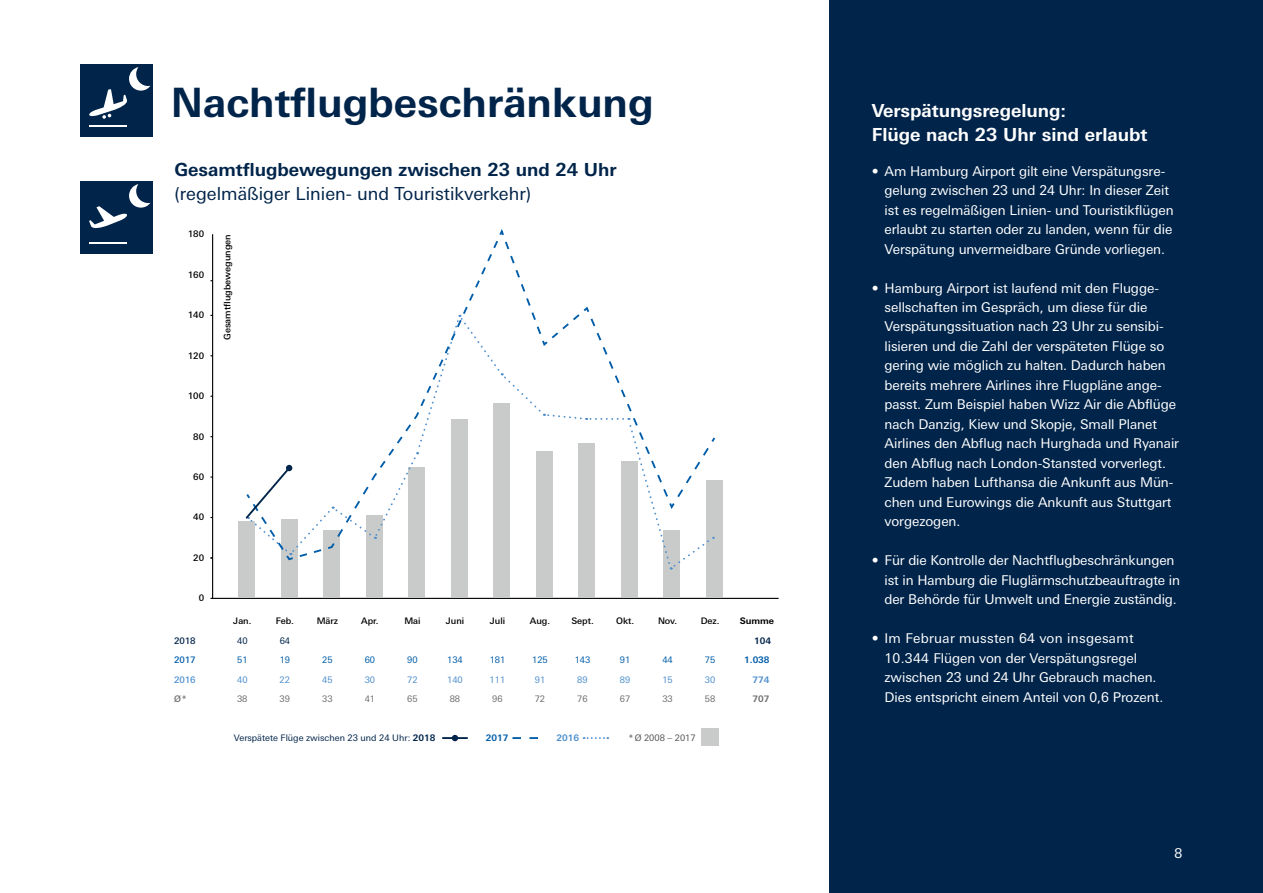
<style>
.page{position:relative;width:1263px;height:893px;background:#fff}
.page>*{position:absolute;margin:0;border:0;box-sizing:border-box;transform-origin:0 0}
.t1{font:700 40.5px "LT Univers Basic";color:#00244a}
.t2{font:700 18px/24.3px "LT Univers Basic";color:#fff}
.t3{font:18px "LT Univers Basic";color:#00244a}
.t4{font:700 18px "LT Univers Basic";color:#00244a}
.t5{font:13.5px/19.5px "LT Univers Basic";letter-spacing:-.005em;color:#fff}
.t6{font:500 9px "LT Univers Basic";color:#000}
.t7{font:9px "LT Univers Basic";color:#00244a}
.t8{font:9px "LT Univers Basic";color:#005da9}
.t9{font:9px "LT Univers Basic";color:#4f8fcd}
.t10{font:9px "LT Univers Basic";color:#706f6f}
.t11{font:9px "LT Univers Basic";color:#575756}
.t12{font:700 9px "LT Univers Basic";color:#005da9}
.t13{font:700 9px "LT Univers Basic";color:#4f8fcd}
.t14{font:700 9px "LT Univers Basic";color:#000}
.t15{font:500 9px "LT Univers Basic";color:#00244a}
.t16{font:500 9px "LT Univers Basic";color:#005da9}
.t17{font:500 9px "LT Univers Basic";color:#4f8fcd}
.t18{font:700 9px "LT Univers Basic";color:#00244a}
.t19{font:700 9px "LT Univers Basic";color:#706f6f}
.t20{font:500 9px "LT Univers Basic";color:#706f6f}
.s1{font-weight:700}
</style>
<div class="page">
<div style="left:81px;top:64px;width:72px;height:72px;background:#00244a"></div>
<hr style="left:89px;top:125px;width:38px;height:2px;background:#fff">
<svg style="left:89px;top:67px;width:61px;height:52px"></svg>
<div style="left:81px;top:181px;width:72px;height:73px;background:#00244a"></div>
<hr style="left:89px;top:242px;width:38px;height:2px;background:#fff">
<svg style="left:89px;top:184px;width:61px;height:45px"></svg>
<div style="left:829px;top:0;width:434px;height:893px;background:#00244a"></div>
<div style="left:702px;top:729px;width:17px;height:17px;background:#c9cbcb"></div>
<svg style="left:512px;top:737px;width:26px;height:2px"></svg>
<svg style="left:584px;top:737px;width:24px;height:2px"></svg>
<hr style="left:212px;top:598px;width:567px;height:1px;background:#000">
<hr style="left:442px;top:737px;width:26px;height:2px;background:#00244a">
<svg style="left:452px;top:735px;width:6px;height:6px"></svg>
<hr style="left:212px;top:234px;width:1px;height:365px;background:#000">
<div style="left:238px;top:522px;width:17px;height:76px;background:#c9cbcb"></div>
<div style="left:281px;top:520px;width:17px;height:78px;background:#c9cbcb"></div>
<div style="left:323px;top:530px;width:17px;height:68px;background:#c9cbcb"></div>
<div style="left:366px;top:515px;width:17px;height:83px;background:#c9cbcb"></div>
<div style="left:408px;top:467px;width:17px;height:131px;background:#c9cbcb"></div>
<div style="left:451px;top:420px;width:17px;height:178px;background:#c9cbcb"></div>
<div style="left:493px;top:403px;width:17px;height:195px;background:#c9cbcb"></div>
<div style="left:536px;top:451px;width:17px;height:147px;background:#c9cbcb"></div>
<div style="left:578px;top:443px;width:17px;height:155px;background:#c9cbcb"></div>
<div style="left:621px;top:462px;width:17px;height:136px;background:#c9cbcb"></div>
<div style="left:663px;top:531px;width:17px;height:67px;background:#c9cbcb"></div>
<div style="left:706px;top:480px;width:17px;height:118px;background:#c9cbcb"></div>
<svg style="left:244px;top:235px;width:470px;height:334px"></svg>
<h1 class="t1" style="left:171px;top:78px;width:484px">Nachtflugbeschränkung</h1>
<h2 class="t4" style="left:174px;top:158px;width:444px">Gesamtflugbewegungen zwischen 23 und 24 Uhr</h2>
<h2 class="t3" style="left:174px;top:183px;width:358px">(regelmäßiger Linien- und Touristikverkehr)</h2>
<p class="t6" style="left:188px;top:229px;width:18px">180</p>
<p class="t6" style="left:188px;top:269px;width:18px">160</p>
<p class="t6" style="left:188px;top:310px;width:18px">140</p>
<p class="t6" style="left:188px;top:350px;width:18px">120</p>
<p class="t6" style="left:188px;top:391px;width:18px">100</p>
<p class="t6" style="left:193px;top:431px;width:12px">80</p>
<p class="t6" style="left:193px;top:471px;width:12px">60</p>
<p class="t6" style="left:193px;top:512px;width:12px">40</p>
<p class="t6" style="left:193px;top:552px;width:12px">20</p>
<p class="t6" style="left:199px;top:593px;width:7px">0</p>
<p class="t15" style="left:174px;top:635px;width:23px">2018</p>
<p class="t16" style="left:174px;top:655px;width:23px">2017</p>
<p class="t17" style="left:174px;top:674px;width:23px">2016</p>
<p class="t20" style="left:174px;top:694px;width:14px">Ø*</p>
<p class="t6" style="left:222px;top:340px;width:107px;rotate:-90deg">Gesamtflugbewegungen</p>
<p class="t6" style="left:233px;top:616px;width:20px">Jan.</p>
<p class="t6" style="left:276px;top:616px;width:20px">Feb.</p>
<p class="t6" style="left:317px;top:616px;width:23px">März</p>
<p class="t6" style="left:361px;top:616px;width:19px">Apr.</p>
<p class="t6" style="left:404px;top:616px;width:18px">Mai</p>
<p class="t6" style="left:446px;top:616px;width:20px">Juni</p>
<p class="t6" style="left:490px;top:616px;width:17px">Juli</p>
<p class="t6" style="left:530px;top:616px;width:22px">Aug.</p>
<p class="t6" style="left:571px;top:616px;width:24px">Sept.</p>
<p class="t6" style="left:616px;top:616px;width:19px">Okt.</p>
<p class="t6" style="left:658px;top:616px;width:21px">Nov.</p>
<p class="t6" style="left:701px;top:616px;width:20px">Dez.</p>
<p class="t14" style="left:740px;top:615px;width:36px">Summe</p>
<p class="t7" style="left:237px;top:635px;width:12px">40</p>
<p class="t7" style="left:280px;top:635px;width:12px">64</p>
<p class="t18" style="left:754px;top:635px;width:18px">104</p>
<p class="t8" style="left:237px;top:655px;width:12px">51</p>
<p class="t8" style="left:280px;top:655px;width:12px">19</p>
<p class="t8" style="left:322px;top:655px;width:12px">25</p>
<p class="t8" style="left:365px;top:655px;width:12px">60</p>
<p class="t8" style="left:407px;top:655px;width:12px">90</p>
<p class="t8" style="left:447px;top:655px;width:17px">134</p>
<p class="t8" style="left:490px;top:655px;width:17px">181</p>
<p class="t8" style="left:532px;top:655px;width:17px">125</p>
<p class="t8" style="left:575px;top:655px;width:17px">143</p>
<p class="t8" style="left:620px;top:655px;width:12px">91</p>
<p class="t8" style="left:662px;top:655px;width:12px">44</p>
<p class="t8" style="left:705px;top:655px;width:12px">75</p>
<p class="t12" style="left:744px;top:654px;width:27px">1.038</p>
<p class="t9" style="left:237px;top:674px;width:12px">40</p>
<p class="t9" style="left:280px;top:674px;width:12px">22</p>
<p class="t9" style="left:322px;top:674px;width:12px">45</p>
<p class="t9" style="left:365px;top:674px;width:12px">30</p>
<p class="t9" style="left:407px;top:674px;width:12px">72</p>
<p class="t9" style="left:447px;top:674px;width:17px">140</p>
<p class="t9" style="left:490px;top:674px;width:17px">111</p>
<p class="t9" style="left:535px;top:674px;width:12px">91</p>
<p class="t9" style="left:577px;top:674px;width:12px">89</p>
<p class="t9" style="left:620px;top:674px;width:12px">89</p>
<p class="t9" style="left:662px;top:674px;width:12px">15</p>
<p class="t9" style="left:705px;top:674px;width:12px">30</p>
<p class="t13" style="left:753px;top:674px;width:18px">774</p>
<p class="t10" style="left:237px;top:694px;width:12px">38</p>
<p class="t10" style="left:280px;top:694px;width:12px">39</p>
<p class="t10" style="left:322px;top:694px;width:12px">33</p>
<p class="t10" style="left:365px;top:694px;width:12px">41</p>
<p class="t10" style="left:407px;top:694px;width:12px">65</p>
<p class="t10" style="left:450px;top:694px;width:12px">88</p>
<p class="t10" style="left:492px;top:694px;width:12px">96</p>
<p class="t10" style="left:535px;top:694px;width:12px">72</p>
<p class="t10" style="left:577px;top:694px;width:12px">76</p>
<p class="t10" style="left:620px;top:694px;width:12px">67</p>
<p class="t10" style="left:662px;top:694px;width:12px">33</p>
<p class="t10" style="left:705px;top:694px;width:12px">58</p>
<p class="t19" style="left:753px;top:693px;width:18px">707</p>
<p class="t7" style="left:234px;top:733px;width:203px">Verspätete Flüge zwischen 23 und 24 Uhr: <span class="s1">2018</span></p>
<p class="t12" style="left:486px;top:732px;width:24px">2017</p>
<p class="t13" style="left:556px;top:732px;width:24px">2016</p>
<p class="t11" style="left:628px;top:733px;width:69px">*Ø 2008 – 2017</p>
<h2 class="t2" style="left:872px;top:98px;width:277px">Verspätungsregelung:<br>Flüge nach 23 Uhr sind erlaubt</h2>
<p class="t5" style="left:884px;top:161px;width:291px;text-indent:-13px">• Am Hamburg Airport gilt eine Verspätungsre&shy;gelung zwischen 23 und 24 Uhr: In dieser Zeit ist es regelmäßigen Linien- und Touristikflügen erlaubt zu starten oder zu landen, wenn für die Verspätung unvermeidbare Gründe vorliegen.</p>
<p class="t5" style="left:884px;top:278px;width:296px;text-indent:-13px">• Hamburg Airport ist laufend mit den Flugge&shy;sellschaften im Gespräch, um diese für die Verspätungssituation nach 23 Uhr zu sensibi&shy;lisieren und die Zahl der verspäteten Flüge so gering wie möglich zu halten. Dadurch haben bereits mehrere Airlines ihre Flugpläne ange&shy;passt. Zum Beispiel haben Wizz Air die Abflüge nach Danzig, Kiew und Skopje, Small Planet Airlines den Abflug nach Hurghada und Ryanair den Abflug nach London-Stansted vorverlegt.<br>Zudem haben Lufthansa die Ankunft aus Mün&shy;chen und Eurowings die Ankunft aus Stuttgart vorgezogen.</p>
<p class="t5" style="left:884px;top:551px;width:297px;text-indent:-13px">• Für die Kontrolle der Nachtflugbeschränkungen ist in Hamburg die Fluglärmschutzbeauftragte in der Behörde für Umwelt und Energie zuständig.</p>
<p class="t5" style="left:884px;top:629px;width:280px;text-indent:-13px">• Im Februar mussten 64 von insgesamt 10.344 Flügen von der Verspätungsregel zwischen 23 und 24 Uhr Gebrauch machen.<br>Dies entspricht einem Anteil von 0,6 Prozent.</p>
<p class="t5" style="left:1174px;top:843px;width:9px">8</p>
</div>
